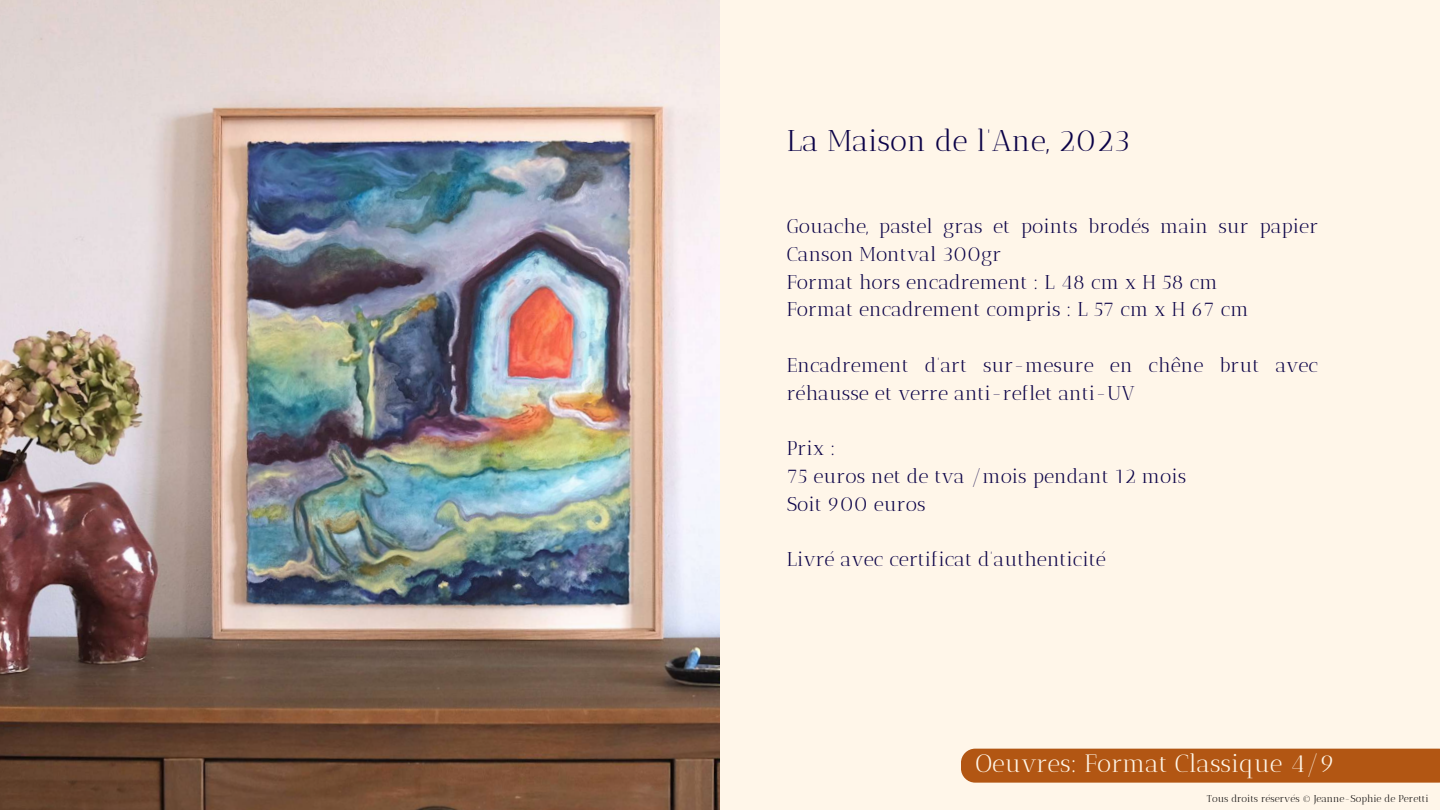
<style>
.page{position:relative;width:1440px;height:810px;background:#fff6e9}
.page>*{position:absolute;margin:0;border:0;box-sizing:border-box;transform-origin:0 0}
.t1{font:30px "Antic Didone";color:#0b0247}
.t2{font:25px "Antic Didone";color:#fff6e9}
.t3{font:20px/27.8px "Antic Didone";color:#0b0247}
.t4{font:10px "Antic Didone";color:#000}
</style>
<div class="page">
<img style="left:0;top:0;width:720px;height:810px">
<div style="left:961px;top:749px;width:479px;height:34px;background:#b25613"></div>
<h1 class="t1" style="left:787px;top:123px;width:345px">La Maison de l’Ane, 2023</h1>
<p class="t3" style="left:787px;top:212px;width:533px">Gouache, pastel gras et points brodés main sur papier Canson Montval 300gr<br>Format hors encadrement : L 48 cm x H 58 cm<br>Format encadrement compris : L 57 cm x H 67 cm</p>
<p class="t3" style="left:787px;top:351px;width:533px">Encadrement d’art sur-mesure en chêne brut avec réhausse et verre anti-reflet anti-UV</p>
<p class="t3" style="left:787px;top:434px;width:401px">Prix :<br>75 euros net de tva /mois pendant 12 mois<br>Soit 900 euros</p>
<p class="t3" style="left:787px;top:545px;width:321px">Livré avec certificat d’authenticité</p>
<p class="t2" style="left:975px;top:749px;width:361px">Oeuvres: Format Classique 4/9</p>
<p class="t4" style="left:1207px;top:792px;width:223px">Tous droits réservés © Jeanne-Sophie de Peretti</p>
</div>
